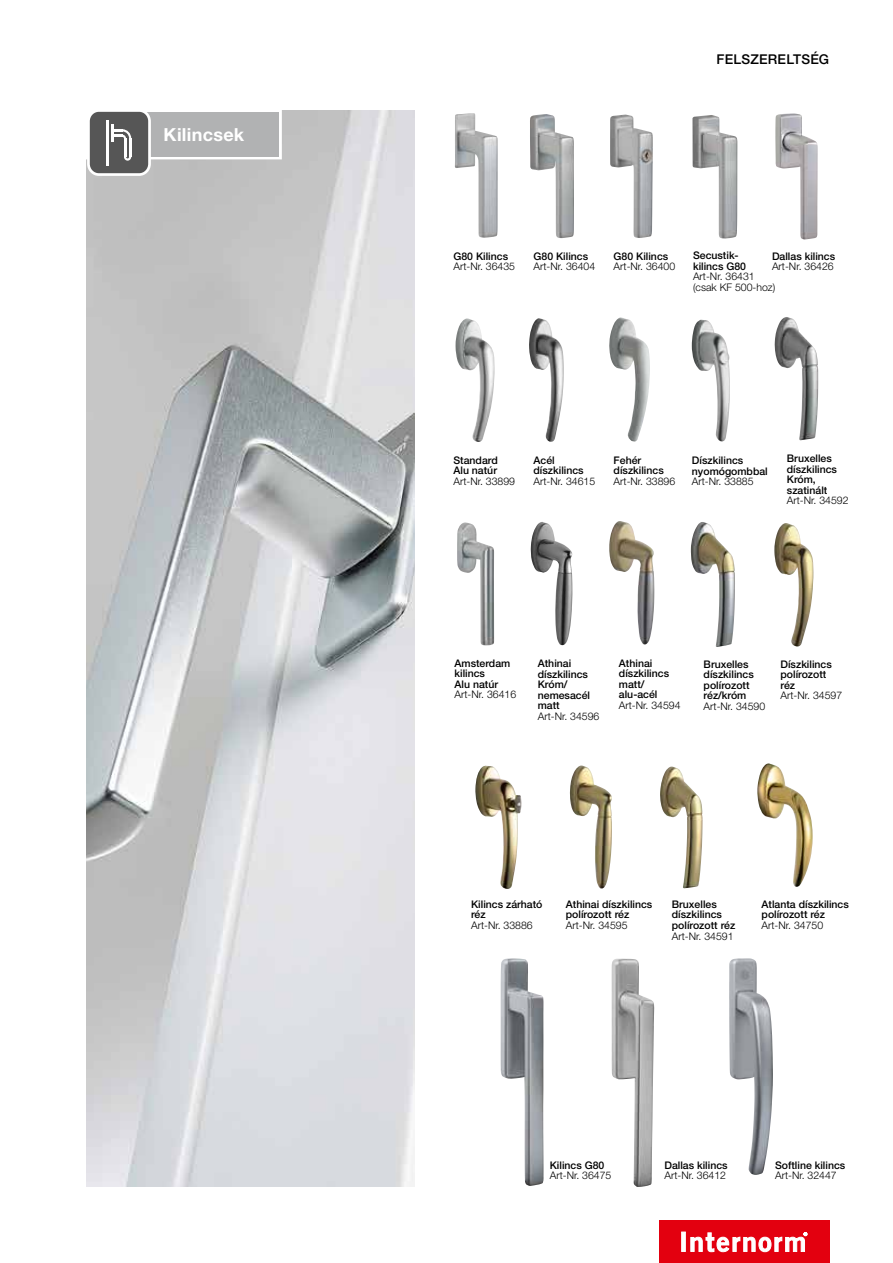
<style>
.page{position:relative;width:893px;height:1263px;background:#fff}
.page>*{position:absolute;margin:0;border:0;box-sizing:border-box;transform-origin:0 0}
.t1{font:700 18px "Helvetica Neue LT Pro";letter-spacing:.015em;color:#fff}
.t2{font:500 13.5px "Helvetica Neue LT Pro";letter-spacing:.015em;color:#000}
.t3{font:500 10.5px/10.5px "Helvetica Neue LT Pro";color:#000}
.t4{font:300 10.5px/10.5px "Helvetica Neue LT Pro";color:#000}
</style>
<div class="page">
<div style="left:659px;top:1220px;width:170px;height:43px;background:#e3000f"></div>
<svg style="left:681px;top:1232px;width:4px;height:19px"></svg>
<svg style="left:690px;top:1232px;width:117px;height:20px"></svg>
<img style="left:87px;top:111px;width:327px;height:1075px">
<div style="left:88px;top:110px;width:62px;height:65px;background:#565656;border-radius:11px"></div>
<div style="left:87px;top:109px;width:64px;height:67px;border:3px solid #fff;border-radius:11px"></div>
<hr style="left:107px;top:120px;width:2px;height:45px;background:#fff">
<svg style="left:86px;top:109px;width:197px;height:52px"></svg>
<img style="left:609px;top:317px;width:41px;height:125px">
<img style="left:455px;top:318px;width:40px;height:124px">
<img style="left:529px;top:318px;width:35px;height:124px">
<img style="left:774px;top:317px;width:44px;height:123px">
<img style="left:692px;top:320px;width:38px;height:122px">
<img style="left:475px;top:766px;width:47px;height:123px">
<img style="left:757px;top:763px;width:56px;height:124px">
<img style="left:570px;top:765px;width:42px;height:124px">
<img style="left:660px;top:767px;width:43px;height:121px">
<img style="left:729px;top:958px;width:44px;height:217px">
<img style="left:501px;top:958px;width:43px;height:228px">
<img style="left:612px;top:958px;width:42px;height:229px">
<img style="left:531px;top:522px;width:42px;height:123px">
<img style="left:774px;top:523px;width:39px;height:123px">
<img style="left:609px;top:521px;width:45px;height:124px">
<img style="left:691px;top:522px;width:44px;height:125px">
<img style="left:457px;top:522px;width:37px;height:123px">
<img style="left:455px;top:113px;width:43px;height:125px">
<img style="left:775px;top:113px;width:43px;height:127px">
<img style="left:530px;top:114px;width:44px;height:124px">
<img style="left:610px;top:115px;width:43px;height:123px">
<img style="left:692px;top:115px;width:45px;height:124px">
<h1 class="t1" style="left:164px;top:123px;width:82px">Kilincsek</h1>
<p class="t2" style="left:717px;top:51px;width:114px">FELSZERELTSÉG</p>
<p class="t3" style="left:453px;top:250px;width:56px">G80 Kilincs</p>
<p class="t4" style="left:453px;top:261px;width:63px">Art-Nr. 36435</p>
<p class="t3" style="left:534px;top:250px;width:56px">G80 Kilincs</p>
<p class="t4" style="left:534px;top:261px;width:63px">Art-Nr. 36404</p>
<p class="t3" style="left:614px;top:250px;width:56px">G80 Kilincs</p>
<p class="t4" style="left:614px;top:261px;width:63px">Art-Nr. 36400</p>
<p class="t3" style="left:693px;top:250px;width:55px">Secustik&shy;kilincs G80</p>
<p class="t4" style="left:693px;top:271px;width:84px">Art-Nr. 36431 (csak KF 500-hoz)</p>
<p class="t3" style="left:772px;top:250px;width:65px">Dallas kilincs</p>
<p class="t4" style="left:772px;top:261px;width:63px">Art-Nr. 36426</p>
<p class="t3" style="left:453px;top:455px;width:46px">Standard<br>Alu natúr</p>
<p class="t4" style="left:453px;top:475px;width:63px">Art-Nr. 33899</p>
<p class="t3" style="left:534px;top:455px;width:52px">Acél díszkilincs</p>
<p class="t4" style="left:534px;top:475px;width:63px">Art-Nr. 34615</p>
<p class="t3" style="left:614px;top:455px;width:52px">Fehér díszkilincs</p>
<p class="t4" style="left:614px;top:475px;width:63px">Art-Nr. 33896</p>
<p class="t3" style="left:692px;top:455px;width:77px">Díszkilincs nyomógombbal</p>
<p class="t4" style="left:692px;top:476px;width:63px">Art-Nr. 33885</p>
<p class="t3" style="left:787px;top:453px;width:52px">Bruxelles díszkilincs<br>Króm, szatinált</p>
<p class="t4" style="left:787px;top:495px;width:63px">Art-Nr. 34592</p>
<p class="t3" style="left:455px;top:657px;width:57px">Amsterdam kilincs<br>Alu natúr</p>
<p class="t4" style="left:455px;top:689px;width:63px">Art-Nr. 36416</p>
<p class="t3" style="left:538px;top:658px;width:54px">Athinai díszkilincs<br>Króm/ nemesacél matt</p>
<p class="t4" style="left:538px;top:710px;width:63px">Art-Nr. 34596</p>
<p class="t3" style="left:619px;top:658px;width:52px">Athinai díszkilincs matt/ alu-acél</p>
<p class="t4" style="left:619px;top:699px;width:63px">Art-Nr. 34594</p>
<p class="t3" style="left:704px;top:659px;width:52px">Bruxelles díszkilincs polírozott réz/króm</p>
<p class="t4" style="left:704px;top:701px;width:63px">Art-Nr. 34590</p>
<p class="t3" style="left:780px;top:659px;width:53px">Díszkilincs polírozott réz</p>
<p class="t4" style="left:780px;top:690px;width:63px">Art-Nr. 34597</p>
<p class="t3" style="left:471px;top:899px;width:73px">Kilincs zárható réz</p>
<p class="t4" style="left:471px;top:920px;width:63px">Art-Nr. 33886</p>
<p class="t3" style="left:566px;top:899px;width:88px">Athinai díszkilincs polírozott réz</p>
<p class="t4" style="left:566px;top:920px;width:63px">Art-Nr. 34595</p>
<p class="t3" style="left:672px;top:899px;width:65px">Bruxelles díszkilincs polírozott réz</p>
<p class="t4" style="left:672px;top:930px;width:63px">Art-Nr. 34591</p>
<p class="t3" style="left:762px;top:899px;width:89px">Atlanta díszkilincs polírozott réz</p>
<p class="t4" style="left:762px;top:920px;width:63px">Art-Nr. 34750</p>
<p class="t3" style="left:550px;top:1159px;width:56px">Kilincs G80</p>
<p class="t4" style="left:550px;top:1170px;width:63px">Art-Nr. 36475</p>
<p class="t3" style="left:664px;top:1159px;width:65px">Dallas kilincs</p>
<p class="t4" style="left:664px;top:1170px;width:63px">Art-Nr. 36412</p>
<p class="t3" style="left:775px;top:1159px;width:72px">Softline kilincs</p>
<p class="t4" style="left:775px;top:1170px;width:63px">Art-Nr. 32447</p>
</div>
